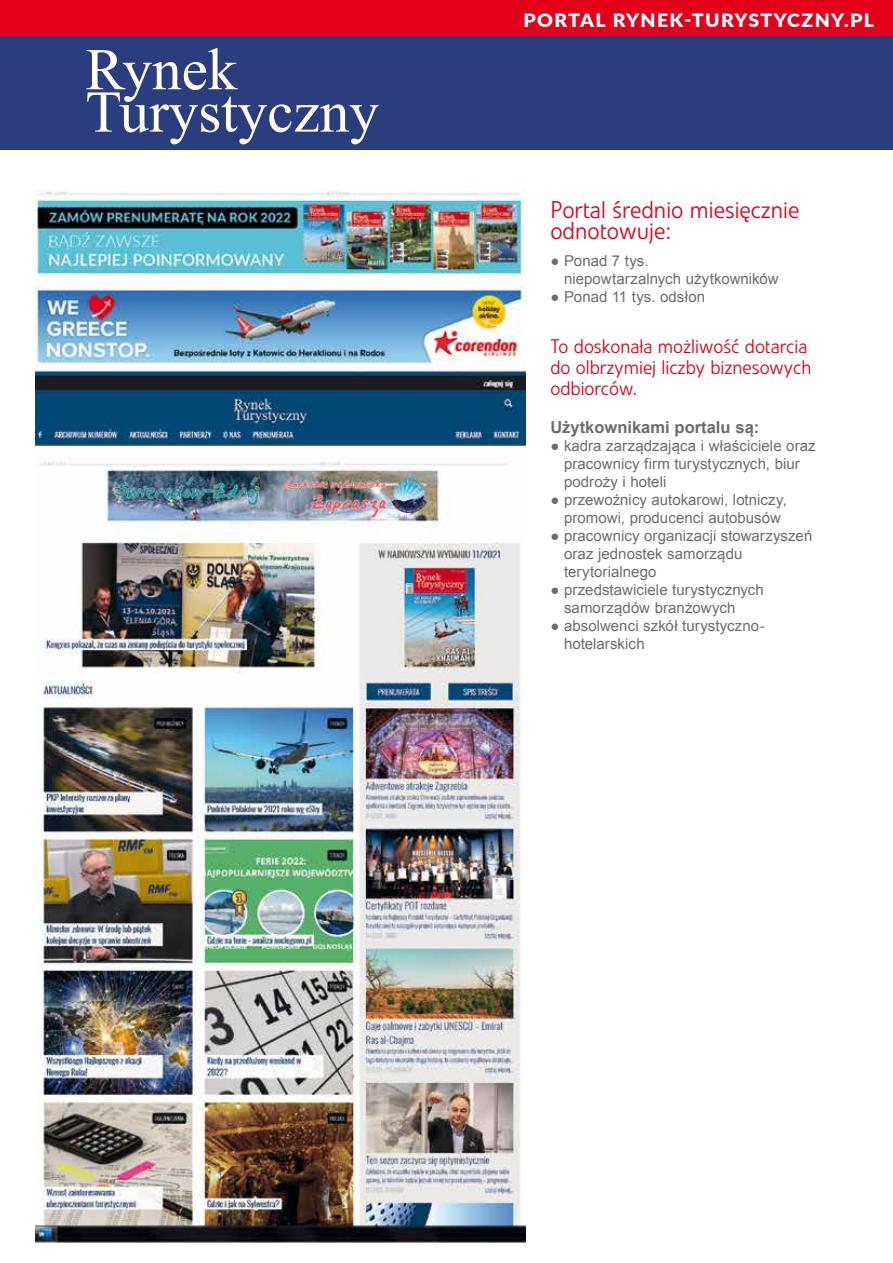
<style>
.page{position:relative;width:893px;height:1263px;background:#fff}
.page>*{position:absolute;margin:0;border:0;box-sizing:border-box;transform-origin:0 0}
.t1{font:59.1px/42.5px "Times New Roman";color:#fff}
.t2{font:300 24px/21px "Linotype Veto Pl";color:#e2001a}
.t3{font:300 19.5px/21px "Linotype Veto Pl";color:#e2001a}
.t4{font:900 18.3px "Lato";letter-spacing:.07em;color:#fff;scale:1.06 1}
.t5{font:700 16.5px "Arial";color:#6b6c6e}
.t6{font:15px/18px "Arial";letter-spacing:.005em;color:#6b6c6e}
</style>
<div class="page">
<div style="left:0;top:0;width:893px;height:93px;background:#e2001a"></div>
<div style="left:0;top:36px;width:893px;height:114px;background:#293d7f"></div>
<img style="left:36px;top:189px;width:490px;height:1054px">
<h1 class="t1" style="left:85px;top:47px;width:295px">Rynek<br>Turystyczny</h1>
<p class="t4" style="left:523px;top:7px;width:332px">PORTAL RYNEK-TURYSTYCZNY.PL</p>
<h2 class="t2" style="left:550px;top:200px;width:251px">Portal średnio miesięcznie odnotowuje:</h2>
<p class="t6" style="left:564px;top:252px;width:216px;text-indent:-14px">● Ponad 7 tys.<br>niepowtarzalnych użytkowników</p>
<p class="t6" style="left:550px;top:288px;width:156px">● Ponad 11 tys. odsłon</p>
<h3 class="t3" style="left:550px;top:336px;width:262px">To doskonała możliwość dotarcia do olbrzymiej liczby biznesowych odbiorców.</h3>
<p class="t5" style="left:550px;top:417px;width:211px">Użytkownikami portalu są:</p>
<p class="t6" style="left:564px;top:437px;width:253px;text-indent:-14px">● kadra zarządzająca i właściciele oraz pracownicy firm turystycznych, biur podroży i hoteli</p>
<p class="t6" style="left:550px;top:491px;width:238px;text-align:center">● przewoźnicy autokarowi, lotniczy, promowi, producenci autobusów</p>
<p class="t6" style="left:564px;top:527px;width:250px;text-indent:-14px">● pracownicy organizacji stowarzyszeń oraz jednostek samorządu terytorialnego</p>
<p class="t6" style="left:564px;top:581px;width:201px;text-indent:-14px">● przedstawiciele turystycznych samorządów branżowych</p>
<p class="t6" style="left:564px;top:617px;width:202px;text-indent:-14px">● absolwenci szkół turystyczno&shy;hotelarskich</p>
</div>
